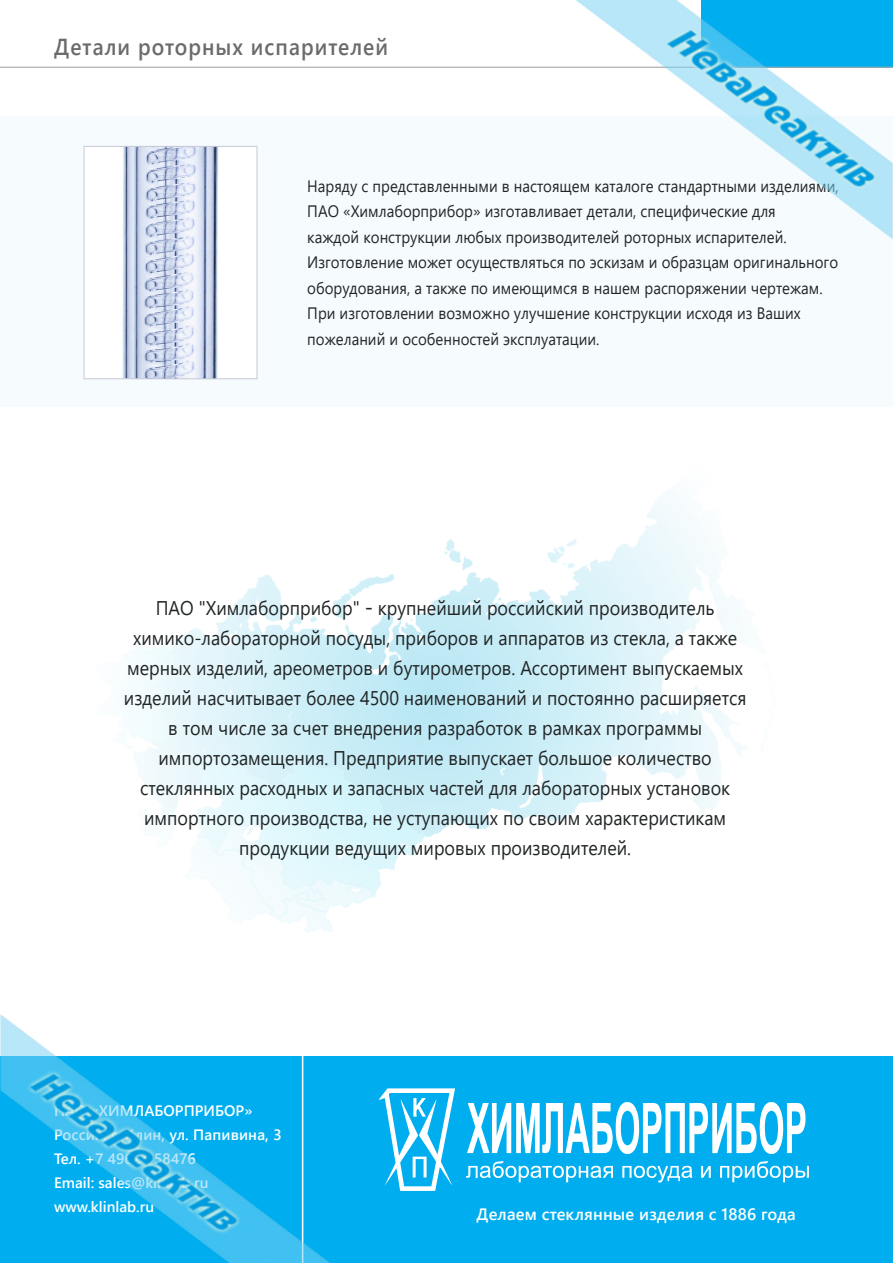
<style>
.page{position:relative;width:893px;height:1263px;background:#fff}
.page>*{position:absolute;margin:0;border:0;box-sizing:border-box;transform-origin:0 0}
.t1{font:600 23.1px "Segoe UI";letter-spacing:.05em;color:#6c6a6b;scale:.91 1}
.t2{font:19.8px/30px "Segoe UI";color:#212526;text-align:center;scale:.91 1}
.t3{font:16.5px/25.5px "Segoe UI";color:#212526;scale:.91 1}
.t4{font:600 16.5px "Segoe UI";letter-spacing:.01em;color:#fff}
.t5{font:600 15px "Segoe UI";color:#fff}
</style>
<div class="page">
<img style="left:0;top:0;width:893px;height:1263px">
<p class="t1" style="left:54px;top:25px;width:369px">Детали роторных испарителей</p>
<p class="t3" style="left:307px;top:172px;width:585px">Наряду с представленными в настоящем каталоге стандартными изделиями, ПАО «Химлаборприбор» изготавливает детали, специфические для<br>каждой конструкции любых производителей роторных испарителей.<br>Изготовление может осуществляться по эскизам и образцам оригинального оборудования, а также по имеющимся в нашем распоряжении чертежам.<br>При изготовлении возможно улучшение конструкции исходя из Ваших пожеланий и особенностей эксплуатации.</p>
<p class="t2" style="left:124px;top:591px;width:686px">ПАО "Химлаборприбор" - крупнейший российский производитель химико-лабораторной посуды, приборов и аппаратов из стекла, а также мерных изделий, ареометров и бутирометров. Ассортимент выпускаемых изделий насчитывает более 4500 наименований и постоянно расширяется в том числе за счет внедрения разработок в рамках программы импортозамещения. Предприятие выпускает большое количество стеклянных расходных и запасных частей для лабораторных установок импортного производства, не уступающих по своим характеристикам продукции ведущих мировых производителей.</p>
<p class="t5" style="left:54px;top:1096px;width:200px">ПАО «ХИМЛАБОРПРИБОР»</p>
<p class="t5" style="left:54px;top:1120px;width:229px">Россия, г. Клин, ул. Папивина, 3</p>
<p class="t5" style="left:54px;top:1144px;width:143px">Тел. +7 49624 58476</p>
<p class="t5" style="left:54px;top:1168px;width:156px">Email: sales@klinlab.ru</p>
<p class="t5" style="left:54px;top:1192px;width:102px">www.klinlab.ru</p>
<p class="t4" style="left:476px;top:1199px;width:321px">Делаем стеклянные изделия с 1886 года</p>
</div>
